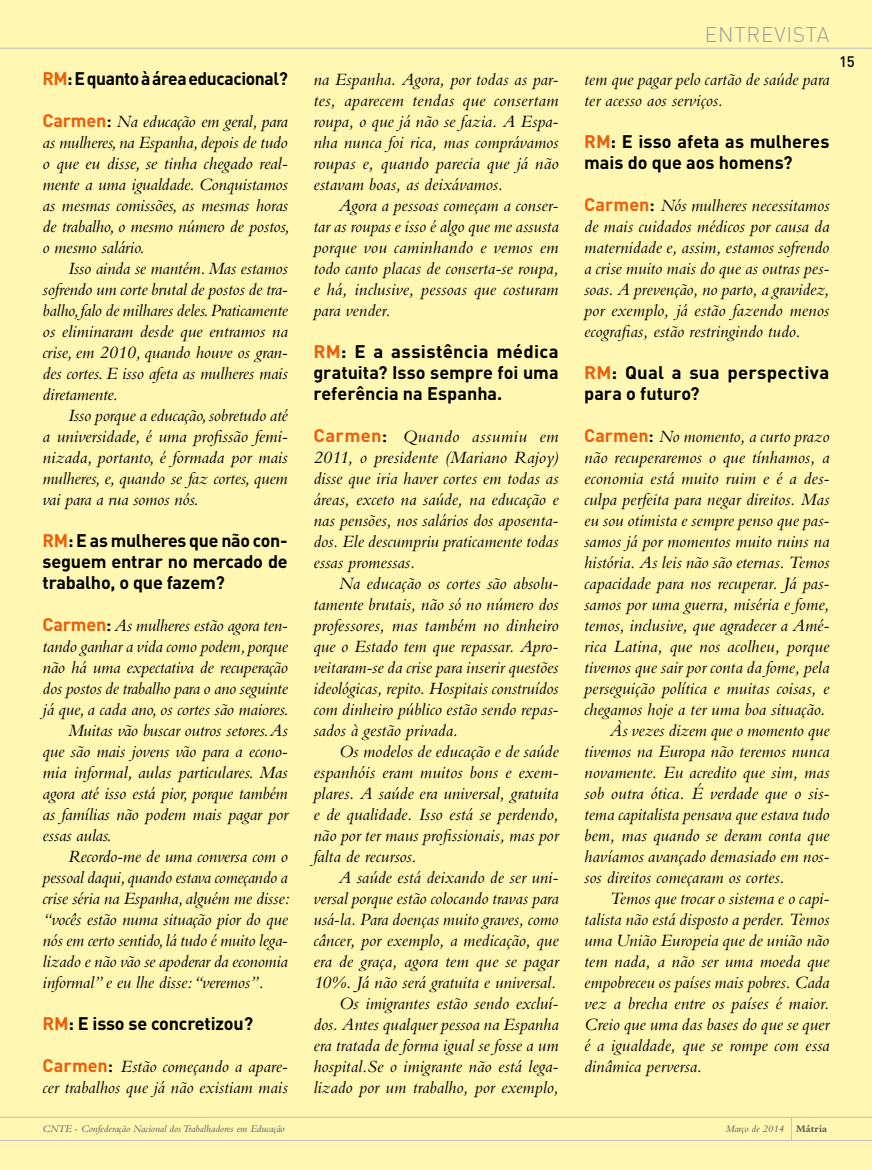
<style>
.page{position:relative;width:872px;height:1170px;background:#fff}
.page>*{position:absolute;margin:0;border:0;box-sizing:border-box;transform-origin:0 0}
.t1{font:300 21px "DIN Pro";letter-spacing:.035em;color:#9d9d9c}
.t2{font:italic 18px/21px "Bembo Std";letter-spacing:-.005em;color:#000;text-align:justify}
.t3{font:700 18px/21px "DIN Pro";letter-spacing:-.005em;color:#000;text-align:justify}
.t4{font:700 18px/21px "DIN Pro";letter-spacing:.015em;color:#000}
.t5{font:700 18px "DIN Pro";letter-spacing:-.025em;color:#000}
.t6{font:500 15px "DIN Pro";color:#000}
.t7{font:italic 10.5px "Bembo Std";color:#575756}
.s1{color:#eb5d0b}
.s2{font-family:"DIN Pro";font-weight:700;font-style:normal;color:#eb5d0b}
.s3{font-weight:700;font-style:normal}
</style>
<div class="page">
<div style="left:0;top:0;width:872px;height:1169px;background:#fff7b2"></div>
<hr style="left:0;top:1116px;width:872px;height:1px;background:#c3c3c3">
<hr style="left:0;top:1140px;width:872px;height:1px;background:#c3c3c3">
<svg style="left:791px;top:1117px;width:1px;height:23px"></svg>
<hr style="left:0;top:48px;width:872px;height:1px;background:#c3c3c3">
<p class="t5" style="left:43px;top:66px;width:247px"><span class="s1">RM</span>: E quanto à área educacional?</p>
<p class="t2" style="left:43px;top:110px;width:249px"><span class="s2">Carmen</span><span class="s3">:</span> Na educação em geral, para as mulheres, na Espanha, depois de tudo o que eu disse, se tinha chegado real&shy;mente a uma igualdade. Conquistamos as mesmas comissões, as mesmas horas de trabalho, o mesmo número de postos, o mesmo salário.</p>
<p class="t2" style="left:43px;top:257px;width:247px;text-indent:26px">Isso ainda se mantém. Mas estamos sofrendo um corte brutal de postos de tra&shy;balho, falo de milhares deles. Praticamente os eliminaram desde que entramos na crise, em 2010, quando houve os gran&shy;des cortes. E isso afeta as mulheres mais diretamente.</p>
<p class="t2" style="left:43px;top:404px;width:247px;text-indent:26px">Isso porque a educação, sobretudo até a universidade, é uma profissão femi&shy;nizada, portanto, é formada por mais mulheres, e, quando se faz cortes, quem vai para a rua somos nós.</p>
<p class="t3" style="left:43px;top:529px;width:247px"><span class="s1">RM</span>: E as mulheres que não con&shy;seguem entrar no mercado de trabalho, o que fazem?</p>
<p class="t2" style="left:43px;top:614px;width:247px"><span class="s2">Carmen</span><span class="s3">:</span> As mulheres estão agora ten-</p>
<p class="t2" style="left:43px;top:635px;width:247px">tando ganhar a vida como podem, porque</p>
<p class="t2" style="left:43px;top:656px;width:247px">não há uma expectativa de recuperação</p>
<p class="t2" style="left:43px;top:677px;width:247px">dos postos de trabalho para o ano seguinte</p>
<p class="t2" style="left:43px;top:698px;width:248px">já que, a cada ano, os cortes são maiores.</p>
<p class="t2" style="left:68px;top:719px;width:221px">Muitas vão buscar outros setores. As</p>
<p class="t2" style="left:43px;top:740px;width:247px">que são mais jovens vão para a econo-</p>
<p class="t2" style="left:43px;top:761px;width:247px">mia informal, aulas particulares. Mas</p>
<p class="t2" style="left:43px;top:782px;width:247px">agora até isso está pior, porque também</p>
<p class="t2" style="left:43px;top:803px;width:247px">as famílias não podem mais pagar por</p>
<p class="t2" style="left:43px;top:824px;width:71px">essas aulas.</p>
<p class="t2" style="left:68px;top:845px;width:221px">Recordo-me de uma conversa com o</p>
<p class="t2" style="left:43px;top:866px;width:247px">pessoal daqui, quando estava começando a</p>
<p class="t2" style="left:43px;top:887px;width:249px">crise séria na Espanha, alguém me disse:</p>
<p class="t2" style="left:43px;top:908px;width:247px">“vocês estão numa situação pior do que</p>
<p class="t2" style="left:43px;top:929px;width:247px">nós em certo sentido, lá tudo é muito lega-</p>
<p class="t2" style="left:43px;top:950px;width:247px">lizado e não vão se apoderar da economia</p>
<p class="t2" style="left:43px;top:971px;width:223px">informal” e eu lhe disse:“veremos”.</p>
<p class="t3" style="left:43px;top:1012px;width:212px"><span class="s1">RM</span>: E isso se concretizou?</p>
<p class="t2" style="left:43px;top:1055px;width:247px"><span class="s2">Carmen</span><span class="s3">:</span> Estão começando a apare&shy;cer trabalhos que já não existiam mais</p>
<p class="t2" style="left:313px;top:68px;width:247px">na Espanha. Agora, por todas as par&shy;tes, aparecem tendas que consertam roupa, o que já não se fazia. A Espa&shy;nha nunca foi rica, mas comprávamos roupas e, quando parecia que já não estavam boas, as deixávamos.</p>
<p class="t2" style="left:313px;top:194px;width:247px;text-indent:26px">Agora a pessoas começam a conser&shy;tar as roupas e isso é algo que me assusta porque vou caminhando e vemos em todo canto placas de conserta-se roupa, e há, inclusive, pessoas que costuram para vender.</p>
<p class="t3" style="left:313px;top:340px;width:247px"><span class="s1">RM</span>: E a assistência médica gratuita? Isso sempre foi uma referência na Espanha.</p>
<p class="t2" style="left:313px;top:425px;width:247px"><span class="s2">Carmen</span><span class="s3">:</span> Quando assumiu em 2011, o presidente (Mariano Rajoy) disse que iria haver cortes em todas as áreas, exceto na saúde, na educação e nas pensões, nos salários dos aposenta&shy;dos. Ele descumpriu praticamente todas essas promessas.</p>
<p class="t2" style="left:313px;top:572px;width:247px;text-indent:26px">Na educação os cortes são absolu&shy;tamente brutais, não só no número dos professores, mas também no dinheiro que o Estado tem que repassar. Apro&shy;veitaram-se da crise para inserir questões ideológicas, repito. Hospitais construídos com dinheiro público estão sendo repas&shy;sados à gestão privada.</p>
<p class="t2" style="left:313px;top:740px;width:247px;text-indent:26px">Os modelos de educação e de saúde espanhóis eram muitos bons e exem&shy;plares. A saúde era universal, gratuita e de qualidade. Isso está se perdendo, não por ter maus profissionais, mas por falta de recursos.</p>
<p class="t2" style="left:313px;top:866px;width:247px;text-align:right">A saúde está deixando de ser uni&shy;versal porque estão colocando travas para usá-la. Para doenças muito graves, como câncer, por exemplo, a medicação, que era de graça, agora tem que se pagar 10%. Já não será gratuita e universal.<br>Os imigrantes estão sendo excluí&shy;dos. Antes qualquer pessoa na Espanha era tratada de forma igual se fosse a um hospital.Se o imigrante não está lega&shy;lizado por um trabalho, por exemplo,</p>
<p class="t1" style="left:705px;top:21px;width:126px">ENTREVISTA</p>
<p class="t2" style="left:584px;top:68px;width:247px">tem que pagar pelo cartão de saúde para ter acesso aos serviços.</p>
<p class="t3" style="left:584px;top:130px;width:247px"><span class="s1">RM</span>: E isso afeta as mulheres mais do que aos homens?</p>
<p class="t2" style="left:584px;top:194px;width:247px"><span class="s2">Carmen</span><span class="s3">:</span> Nós mulheres necessitamos de mais cuidados médicos por causa da maternidade e, assim, estamos sofrendo a crise muito mais do que as outras pes&shy;soas. A prevenção, no parto, a gravidez, por exemplo, já estão fazendo menos ecografias, estão restringindo tudo.</p>
<p class="t4" style="left:584px;top:361px;width:247px"><span class="s1">RM</span>: Qual a sua perspectiva para o futuro?</p>
<p class="t2" style="left:584px;top:425px;width:247px"><span class="s2">Carmen</span><span class="s3">:</span> No momento, a curto prazo</p>
<p class="t2" style="left:584px;top:446px;width:247px">não recuperaremos o que tínhamos, a</p>
<p class="t2" style="left:584px;top:467px;width:247px">economia está muito ruim e é a des-</p>
<p class="t2" style="left:584px;top:488px;width:247px">culpa perfeita para negar direitos. Mas</p>
<p class="t2" style="left:584px;top:509px;width:247px">eu sou otimista e sempre penso que pas-</p>
<p class="t2" style="left:584px;top:530px;width:247px">samos já por momentos muito ruins na</p>
<p class="t2" style="left:584px;top:551px;width:247px">história. As leis não são eternas. Temos</p>
<p class="t2" style="left:584px;top:572px;width:247px">capacidade para nos recuperar. Já pas-</p>
<p class="t2" style="left:584px;top:593px;width:247px">samos por uma guerra, miséria e fome,</p>
<p class="t2" style="left:584px;top:614px;width:247px">temos, inclusive, que agradecer a Amé-</p>
<p class="t2" style="left:584px;top:635px;width:247px">rica Latina, que nos acolheu, porque</p>
<p class="t2" style="left:584px;top:656px;width:247px">tivemos que sair por conta da fome, pela</p>
<p class="t2" style="left:584px;top:677px;width:247px">perseguição política e muitas coisas, e</p>
<p class="t2" style="left:584px;top:698px;width:243px">chegamos hoje a ter uma boa situação.</p>
<p class="t2" style="left:609px;top:719px;width:221px">Às vezes dizem que o momento que</p>
<p class="t2" style="left:584px;top:740px;width:247px">tivemos na Europa não teremos nunca</p>
<p class="t2" style="left:584px;top:761px;width:247px">novamente. Eu acredito que sim, mas</p>
<p class="t2" style="left:584px;top:782px;width:247px">sob outra ótica. É verdade que o sis-</p>
<p class="t2" style="left:584px;top:803px;width:247px">tema capitalista pensava que estava tudo</p>
<p class="t2" style="left:584px;top:824px;width:247px">bem, mas quando se deram conta que</p>
<p class="t2" style="left:584px;top:845px;width:247px">havíamos avançado demasiado em nos-</p>
<p class="t2" style="left:584px;top:866px;width:202px">sos direitos começaram os cortes.</p>
<p class="t2" style="left:609px;top:887px;width:221px">Temos que trocar o sistema e o capi-</p>
<p class="t2" style="left:584px;top:908px;width:247px">talista não está disposto a perder. Temos</p>
<p class="t2" style="left:584px;top:929px;width:247px">uma União Europeia que de união não</p>
<p class="t2" style="left:584px;top:950px;width:247px">tem nada, a não ser uma moeda que</p>
<p class="t2" style="left:584px;top:971px;width:247px">empobreceu os países mais pobres. Cada</p>
<p class="t2" style="left:584px;top:992px;width:247px">vez a brecha entre os países é maior.</p>
<p class="t2" style="left:584px;top:1013px;width:247px">Creio que uma das bases do que se quer</p>
<p class="t2" style="left:584px;top:1034px;width:247px">é a igualdade, que se rompe com essa</p>
<p class="t2" style="left:584px;top:1055px;width:120px">dinâmica perversa.</p>
<p class="t6" style="left:839px;top:52px;width:17px">15</p>
<p class="t7" style="left:43px;top:1122px;width:244px">CNTE - Confederação Nacional dos Trabalhadores em Educação</p>
<p class="t7" style="left:725px;top:1122px;width:103px">Março de 2014 <span class="s3">Mátria</span></p>
</div>
